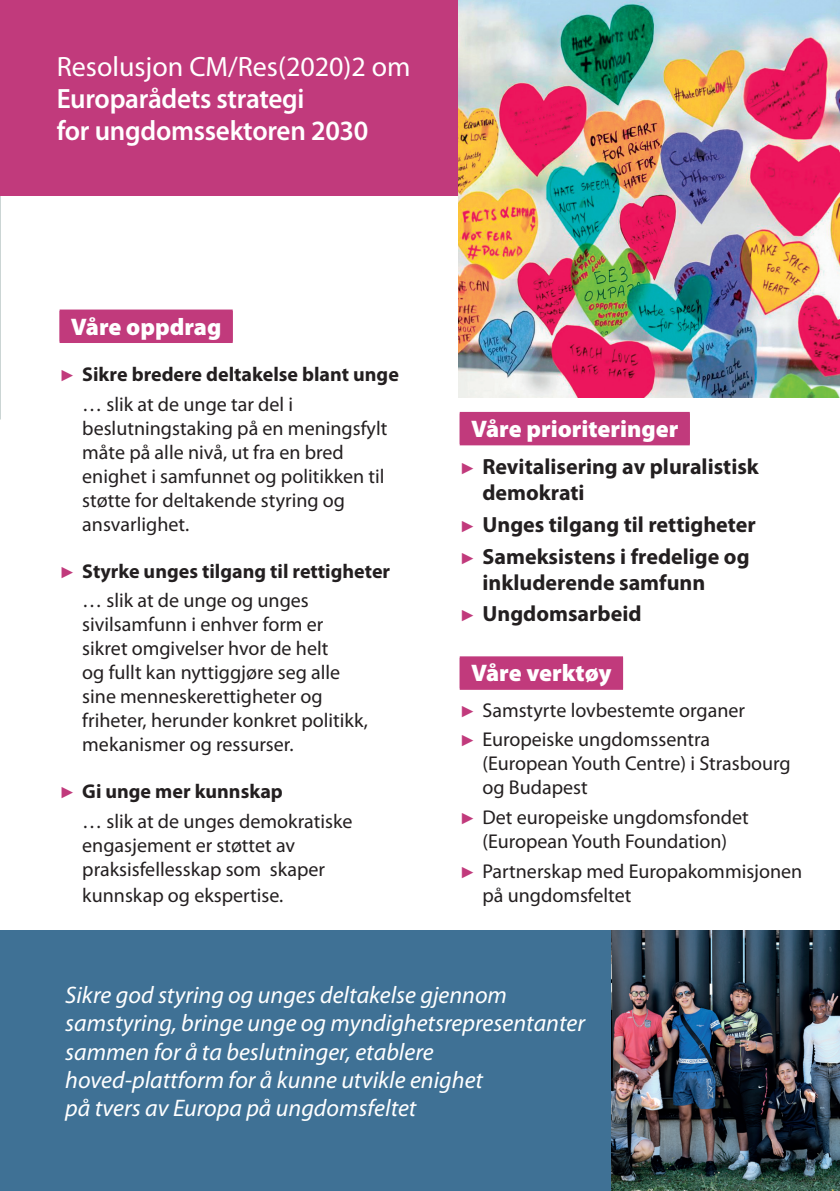
<style>
.page{position:relative;width:840px;height:1191px;background:#fff}
.page>*{position:absolute;margin:0;border:0;box-sizing:border-box;transform-origin:0 0}
.t1{font:600 28px/32px "Myriad Pro";letter-spacing:-.01em;color:#fff}
.t2{font:28px "Myriad Pro";color:#fff}
.t3{font:italic 24px/28px "Myriad Pro";color:#fff}
.t4{font:900 24px "Myriad Pro";color:#fff}
.t5{font:700 22px/31.6px "Myriad Pro";color:#231f20}
.t6{font:20px/24px "Myriad Pro";color:#231f20}
.t7{font:700 20px/29.6px "Myriad Pro";color:#231f20}
.s1{font-family:"Arial";font-weight:400;font-size:16px;color:#c13a7c}
.s2{font-weight:400}
.s3{font-family:"Arial";font-size:16px;color:#c13a7c}
.s4{font-weight:700}
</style>
<div class="page">
<div style="left:0;top:930px;width:611px;height:261px;background:#3f7195"></div>
<div style="left:0;top:0;width:839px;height:196px;background:#c13a7c"></div>
<div style="left:60px;top:311px;width:172px;height:32px;background:#c13a7c"></div>
<div style="left:60px;top:309px;width:172px;height:32px;background:#c13a7c"></div>
<div style="left:459px;top:413px;width:230px;height:32px;background:#c13a7c"></div>
<div style="left:459px;top:412px;width:230px;height:32px;background:#c13a7c"></div>
<div style="left:459px;top:658px;width:163px;height:32px;background:#c13a7c"></div>
<div style="left:459px;top:656px;width:163px;height:32px;background:#c13a7c"></div>
<img style="left:458px;top:0;width:381px;height:397px">
<img style="left:611px;top:930px;width:228px;height:261px">
<h1 class="t2" style="left:57px;top:50px;width:355px">Resolusjon CM/Res(2020)2 om</h1>
<h1 class="t1" style="left:57px;top:82px;width:313px">Europarådets strategi<br>for ungdomssektoren 2030</h1>
<p class="t4" style="left:71px;top:310px;width:152px">Våre oppdrag</p>
<p class="t7" style="left:82px;top:359px;width:318px;text-indent:-23px"><span class="s1">►</span> Sikre bredere deltakelse blant unge <span class="s2">… slik at de unge tar del i</span></p>
<p class="t6" style="left:82px;top:416px;width:306px">beslutningstaking på en meningsfylt måte på alle nivå, ut fra en bred enighet i samfunnet og politikken til støtte for deltakende styring og ansvarlighet.</p>
<p class="t7" style="left:82px;top:555px;width:309px;text-indent:-23px"><span class="s1">►</span> Styrke unges tilgang til rettigheter <span class="s2">… slik at de unge og unges</span></p>
<p class="t6" style="left:82px;top:612px;width:287px">sivilsamfunn i enhver form er sikret omgivelser hvor de helt<br>og fullt kan nyttiggjøre seg alle sine menneskerettigheter og friheter, herunder konkret politikk, mekanismer og ressurser.</p>
<p class="t6" style="left:82px;top:776px;width:271px;line-height:29.6px;text-indent:-23px"><span class="s3">►</span> <span class="s4">Gi unge mer kunnskap<br></span>… slik at de unges demokratiske</p>
<p class="t6" style="left:82px;top:832px;width:244px">engasjement er støttet av praksisfellesskap som skaper</p>
<p class="t6" style="left:82px;top:882px;width:202px">kunnskap og ekspertise.</p>
<p class="t4" style="left:471px;top:413px;width:209px">Våre prioriteringer</p>
<p class="t5" style="left:482px;top:453px;width:278px;line-height:26px;text-indent:-23px"><span class="s1">►</span> Revitalisering av pluralistisk demokrati</p>
<p class="t5" style="left:459px;top:508px;width:297px"><span class="s1">►</span> Unges tilgang til rettigheter <span class="s1">►</span> Sameksistens i fredelige og</p>
<p class="t5" style="left:459px;top:565px;width:247px;text-indent:23px">inkluderende samfunn <span class="s1">►</span> Ungdomsarbeid</p>
<p class="t4" style="left:471px;top:657px;width:142px">Våre verktøy</p>
<p class="t6" style="left:459px;top:695px;width:287px;line-height:29.6px"><span class="s3">►</span> Samstyrte lovbestemte organer <span class="s3">►</span> Europeiske ungdomssentra</p>
<p class="t6" style="left:482px;top:751px;width:310px">(European Youth Centre) i Strasbourg og Budapest</p>
<p class="t6" style="left:459px;top:805px;width:290px;text-align:center"><span class="s3">►</span> Det europeiske ungdomsfondet (European Youth Foundation)</p>
<p class="t6" style="left:482px;top:858px;width:321px;text-indent:-23px"><span class="s3">►</span> Partnerskap med Europakommisjonen på ungdomsfeltet</p>
<p class="t3" style="left:65px;top:981px;width:521px">Sikre god styring og unges deltakelse gjennom samstyring, bringe unge og myndighetsrepresentanter sammen for å ta beslutninger, etablere hoved-plattform for å kunne utvikle enighet<br>på tvers av Europa på ungdomsfeltet</p>
</div>
